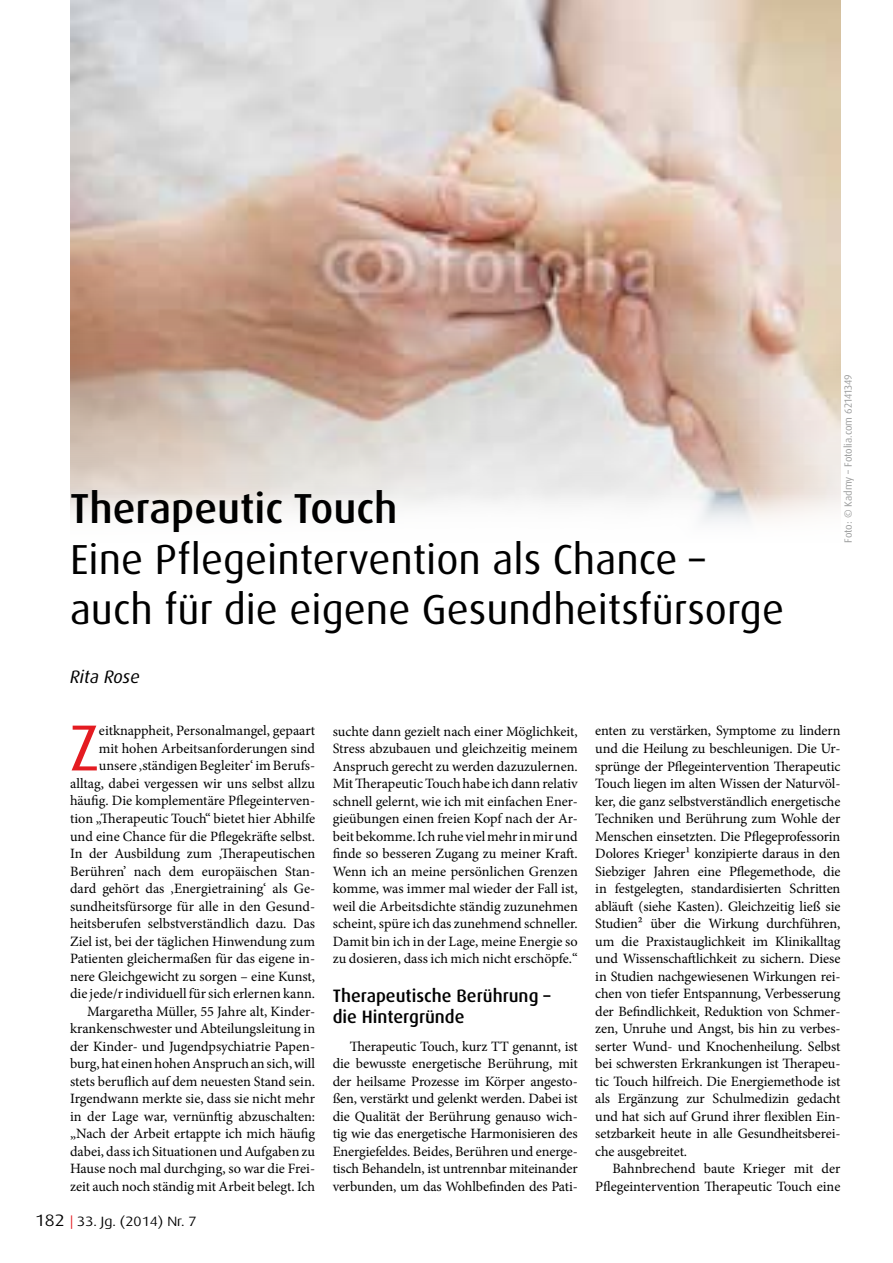
<style>
.page{position:relative;width:893px;height:1263px;background:#fff}
.page>*{position:absolute;margin:0;border:0;box-sizing:border-box;transform-origin:0 0}
.t1{font:65.1px "Dax OT";color:#e41b21}
.t2{font:42px/50.4px "Dax OT";color:#000}
.t3{font:500 42px "Dax OT";color:#000}
.t4{font:500 18px/21.6px "Dax OT";color:#000}
.t5{font:italic 18px "Dax OT";color:#000}
.t6{font:14.25px/17.5px "Minion Pro";color:#000;text-align:justify}
.t7{font:13.5px "Dax Wide";color:#000}
.t8{font:10.5px "Dax OT";color:#9c9d9d}
.s1{font-size:16.5px}
.s2{color:#e41b21}
</style>
<div class="page">
<img style="left:70px;top:0;width:770px;height:493px">
<h2 class="t3" style="left:70px;top:482px;width:329px">Therapeutic Touch</h2>
<h2 class="t2" style="left:70px;top:534px;width:715px">Eine Pflegeintervention als Chance – auch für die eigene Gesundheitsfürsorge</h2>
<p class="t5" style="left:70px;top:665px;width:71px">Rita Rose</p>
<p class="t8" style="left:841px;top:543px;width:170px;rotate:-90deg">Foto: © Kadmy – Fotolia.com 62141349</p>
<p class="t6" style="left:70px;top:722px;width:247px;text-align:right">eitknappheit, Personalmangel, gepaart<br>mit hohen Arbeitsanforderungen sind unsere ‚ständigen Begleiter‘ im Berufs&shy;alltag, dabei vergessen wir uns selbst allzu häufig. Die komplementäre Pflegeinterven&shy;tion „Therapeutic Touch“ bietet hier Abhilfe und eine Chance für die Pflegekräfte selbst.<br>In der Ausbildung zum ‚Therapeutischen Berühren’ nach dem europäischen Stan&shy;dard gehört das ‚Energietraining‘ als Ge&shy;sundheitsfürsorge für alle in den Gesund&shy;heitsberufen selbstverständlich dazu. Das Ziel ist, bei der täglichen Hinwendung zum Patienten gleichermaßen für das eigene in&shy;nere Gleichgewicht zu sorgen – eine Kunst, die jede/r individuell für sich erlernen kann.<br>Margaretha Müller, 55 Jahre alt, Kinder&shy;krankenschwester und Abteilungsleitung in der Kinder- und Jugendpsychiatrie Papen&shy;burg, hat einen hohen Anspruch an sich, will stets beruflich auf dem neuesten Stand sein.<br>Irgendwann merkte sie, dass sie nicht mehr in der Lage war, vernünftig abzuschalten: „Nach der Arbeit ertappte ich mich häufig dabei, dass ich Situationen und Aufgaben zu Hause noch mal durchging, so war die Frei&shy;zeit auch noch ständig mit Arbeit belegt. Ich</p>
<p class="t6" style="left:333px;top:722px;width:247px">suchte dann gezielt nach einer Möglichkeit, Stress abzubauen und gleichzeitig meinem Anspruch gerecht zu werden dazuzulernen.<br>Mit Therapeutic Touch habe ich dann relativ schnell gelernt, wie ich mit einfachen Ener&shy;gieübungen einen freien Kopf nach der Ar&shy;beit bekomme. Ich ruhe viel mehr in mir und finde so besseren Zugang zu meiner Kraft.<br>Wenn ich an meine persönlichen Grenzen komme, was immer mal wieder der Fall ist, weil die Arbeitsdichte ständig zuzunehmen scheint, spüre ich das zunehmend schneller.<br>Damit bin ich in der Lage, meine Energie so zu dosieren, dass ich mich nicht erschöpfe.“</p>
<h1 class="t1" style="left:70px;top:707px;width:30px">Z</h1>
<p class="t4" style="left:333px;top:985px;width:219px">Therapeutische Berührung – die Hintergründe</p>
<p class="t6" style="left:333px;top:1037px;width:247px;text-indent:17px">Therapeutic Touch, kurz TT genannt, ist die bewusste energetische Berührung, mit der heilsame Prozesse im Körper angesto&shy;ßen, verstärkt und gelenkt werden. Dabei ist die Qualität der Berührung genauso wich&shy;tig wie das energetische Harmonisieren des Energiefeldes. Beides, Berühren und energe&shy;tisch Behandeln, ist untrennbar miteinander verbunden, um das Wohlbefinden des Pati-</p>
<p class="t7" style="left:35px;top:1213px;width:163px"><span class="s1">182</span> <span class="s2">|</span> 33. Jg. (2014) Nr. 7</p>
<p class="t6" style="left:595px;top:722px;width:247px">enten zu verstärken, Symptome zu lindern und die Heilung zu beschleunigen. Die Ur&shy;sprünge der Pflegeintervention Therapeutic Touch liegen im alten Wissen der Naturvöl&shy;ker, die ganz selbstverständlich energetische Techniken und Berührung zum Wohle der Menschen einsetzten. Die Pflegeprofessorin Dolores Krieger¹ konzipierte daraus in den Siebziger Jahren eine Pflegemethode, die in festgelegten, standardisierten Schritten abläuft (siehe Kasten). Gleichzeitig ließ sie Studien² über die Wirkung durchführen, um die Praxistauglichkeit im Klinikalltag und Wissenschaftlichkeit zu sichern. Diese in Studien nachgewiesenen Wirkungen rei&shy;chen von tiefer Entspannung, Verbesserung der Befindlichkeit, Reduktion von Schmer&shy;zen, Unruhe und Angst, bis hin zu verbes&shy;serter Wund- und Knochenheilung. Selbst bei schwersten Erkrankungen ist Therapeu&shy;tic Touch hilfreich. Die Energiemethode ist als Ergänzung zur Schulmedizin gedacht und hat sich auf Grund ihrer flexiblen Ein&shy;setzbarkeit heute in alle Gesundheitsberei&shy;che ausgebreitet.</p>
<p class="t6" style="left:595px;top:1160px;width:247px;text-align:right">Bahnbrechend baute Krieger mit der<br>Pflegeintervention Therapeutic Touch eine</p>
</div>
